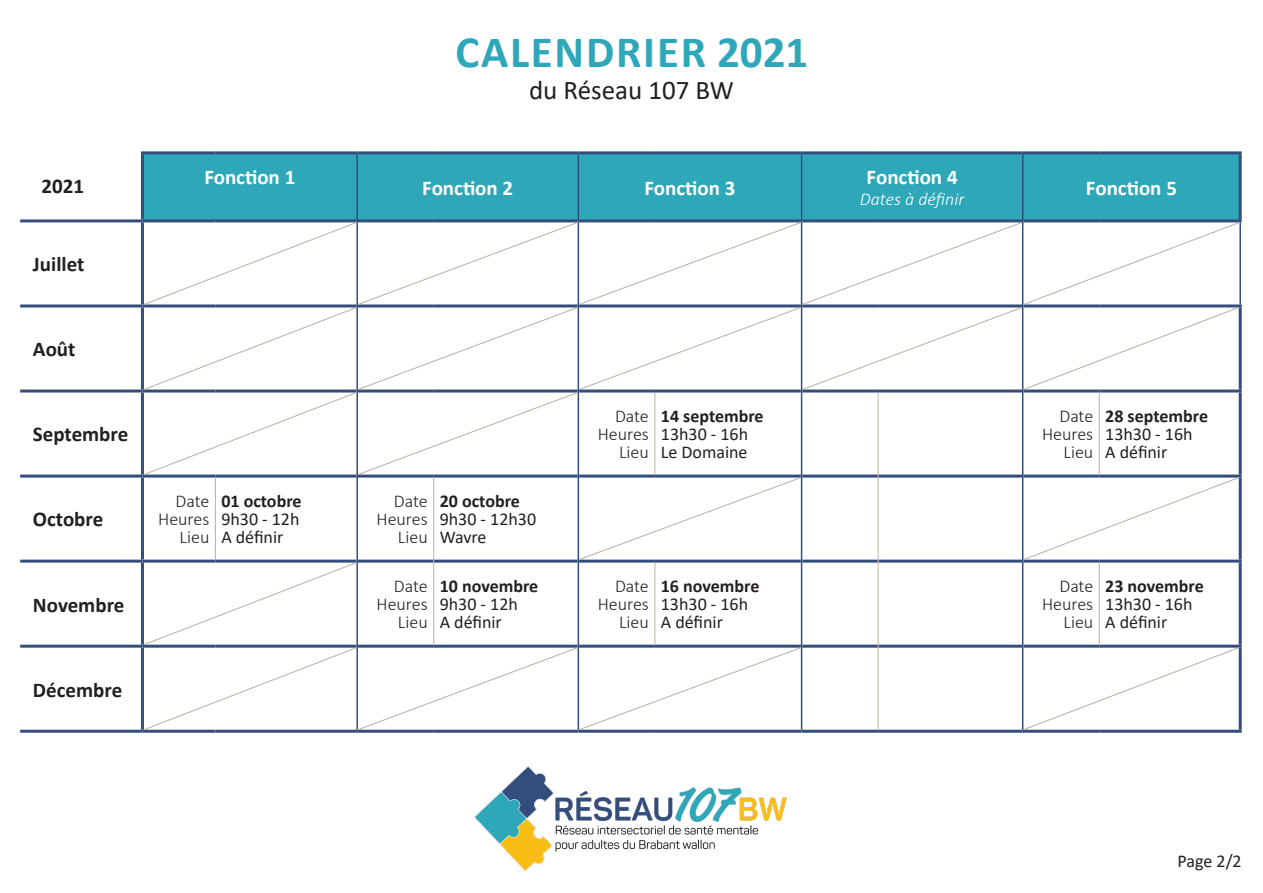
<style>
.page{position:relative;width:1263px;height:893px;background:#fff}
.page>*{position:absolute;margin:0;border:0;box-sizing:border-box;transform-origin:0 0}
.t1{font:700 45px "Calibri";letter-spacing:.04em;color:#2ea7b9}
.t2{font:27px "Calibri";color:#231f20}
.t3{font:700 21px "Calibri";color:#231f20}
.t4{font:700 21px "Calibri";color:#fff}
.t5{font:18px/18px "Calibri";color:#231f20}
.t6{font:300 18px/18px "Calibri";color:#231f20;text-align:right}
.t7{font:700 18px "Calibri";color:#231f20}
.t8{font:italic 300 18px "Calibri";color:#fff}
</style>
<div class="page">
<div style="left:144px;top:154px;width:1095px;height:65px;background:#2ea7b9"></div>
<hr style="left:141px;top:151px;width:74px;height:3px;background:#334d7d">
<hr style="left:215px;top:151px;width:142px;height:3px;background:#334d7d">
<hr style="left:357px;top:151px;width:77px;height:3px;background:#334d7d">
<hr style="left:434px;top:151px;width:144px;height:3px;background:#334d7d">
<hr style="left:578px;top:151px;width:77px;height:3px;background:#334d7d">
<hr style="left:655px;top:151px;width:146px;height:3px;background:#334d7d">
<hr style="left:801px;top:151px;width:77px;height:3px;background:#334d7d">
<hr style="left:878px;top:151px;width:145px;height:3px;background:#334d7d">
<hr style="left:1023px;top:151px;width:76px;height:3px;background:#334d7d">
<hr style="left:1099px;top:151px;width:143px;height:3px;background:#334d7d">
<hr style="left:1239px;top:154px;width:3px;height:65px;background:#334d7d">
<hr style="left:142px;top:219px;width:73px;height:3px;background:#334d7d">
<hr style="left:141px;top:222px;width:3px;height:82px;background:#334d7d">
<hr style="left:215px;top:219px;width:141px;height:3px;background:#334d7d">
<hr style="left:358px;top:219px;width:76px;height:3px;background:#334d7d">
<hr style="left:434px;top:219px;width:144px;height:3px;background:#334d7d">
<hr style="left:579px;top:219px;width:76px;height:3px;background:#334d7d">
<hr style="left:655px;top:219px;width:146px;height:3px;background:#334d7d">
<hr style="left:802px;top:219px;width:76px;height:3px;background:#334d7d">
<hr style="left:878px;top:219px;width:144px;height:3px;background:#334d7d">
<hr style="left:1023px;top:219px;width:76px;height:3px;background:#334d7d">
<hr style="left:1099px;top:219px;width:143px;height:3px;background:#334d7d">
<hr style="left:142px;top:304px;width:73px;height:3px;background:#334d7d">
<hr style="left:141px;top:307px;width:3px;height:82px;background:#334d7d">
<hr style="left:1099px;top:304px;width:143px;height:3px;background:#334d7d">
<hr style="left:1239px;top:307px;width:3px;height:82px;background:#334d7d">
<hr style="left:142px;top:389px;width:73px;height:3px;background:#334d7d">
<hr style="left:141px;top:392px;width:3px;height:83px;background:#334d7d">
<hr style="left:1099px;top:389px;width:143px;height:3px;background:#334d7d">
<hr style="left:1239px;top:392px;width:3px;height:83px;background:#334d7d">
<hr style="left:142px;top:475px;width:73px;height:3px;background:#334d7d">
<hr style="left:141px;top:478px;width:3px;height:82px;background:#334d7d">
<hr style="left:1099px;top:475px;width:143px;height:3px;background:#334d7d">
<hr style="left:1239px;top:478px;width:3px;height:82px;background:#334d7d">
<hr style="left:142px;top:560px;width:73px;height:3px;background:#334d7d">
<hr style="left:141px;top:563px;width:3px;height:82px;background:#334d7d">
<hr style="left:1099px;top:560px;width:143px;height:3px;background:#334d7d">
<hr style="left:1239px;top:563px;width:3px;height:82px;background:#334d7d">
<hr style="left:142px;top:645px;width:73px;height:3px;background:#334d7d">
<hr style="left:141px;top:648px;width:3px;height:82px;background:#334d7d">
<hr style="left:1099px;top:645px;width:143px;height:3px;background:#334d7d">
<hr style="left:1239px;top:648px;width:3px;height:82px;background:#334d7d">
<hr style="left:142px;top:730px;width:73px;height:3px;background:#334d7d">
<hr style="left:215px;top:730px;width:142px;height:3px;background:#334d7d">
<hr style="left:357px;top:730px;width:77px;height:3px;background:#334d7d">
<hr style="left:434px;top:730px;width:144px;height:3px;background:#334d7d">
<hr style="left:578px;top:730px;width:77px;height:3px;background:#334d7d">
<hr style="left:655px;top:730px;width:146px;height:3px;background:#334d7d">
<hr style="left:801px;top:730px;width:77px;height:3px;background:#334d7d">
<hr style="left:878px;top:730px;width:145px;height:3px;background:#334d7d">
<hr style="left:1023px;top:730px;width:76px;height:3px;background:#334d7d">
<hr style="left:1099px;top:730px;width:143px;height:3px;background:#334d7d">
<hr style="left:20px;top:219px;width:122px;height:3px;background:#334d7d">
<hr style="left:20px;top:304px;width:122px;height:3px;background:#334d7d">
<hr style="left:20px;top:389px;width:122px;height:3px;background:#334d7d">
<hr style="left:20px;top:475px;width:122px;height:3px;background:#334d7d">
<hr style="left:20px;top:560px;width:122px;height:3px;background:#334d7d">
<hr style="left:20px;top:645px;width:122px;height:3px;background:#334d7d">
<hr style="left:20px;top:730px;width:122px;height:3px;background:#334d7d">
<hr style="left:141px;top:154px;width:3px;height:65px;background:#334d7d">
<hr style="left:356px;top:221px;width:2px;height:85px;background:#334d7d">
<hr style="left:578px;top:221px;width:1px;height:85px;background:#334d7d">
<hr style="left:801px;top:221px;width:1px;height:85px;background:#334d7d">
<hr style="left:1022px;top:221px;width:1px;height:85px;background:#334d7d">
<hr style="left:1239px;top:222px;width:2px;height:82px;background:#334d7d">
<hr style="left:356px;top:154px;width:2px;height:67px;background:#334d7d">
<hr style="left:578px;top:154px;width:1px;height:67px;background:#334d7d">
<hr style="left:801px;top:154px;width:1px;height:67px;background:#334d7d">
<hr style="left:1022px;top:154px;width:1px;height:67px;background:#334d7d">
<svg style="left:144px;top:222px;width:1095px;height:508px"></svg>
<img style="left:474px;top:766px;width:313px;height:105px">
<p class="t3" style="left:41px;top:171px;width:44px">2021</p>
<p class="t3" style="left:33px;top:250px;width:53px">Juillet</p>
<p class="t3" style="left:33px;top:335px;width:44px">Août</p>
<p class="t3" style="left:33px;top:420px;width:97px">Septembre</p>
<p class="t3" style="left:33px;top:505px;width:72px">Octobre</p>
<p class="t3" style="left:33px;top:590px;width:93px">Novembre</p>
<p class="t3" style="left:33px;top:675px;width:91px">Décembre</p>
<p class="t4" style="left:204px;top:162px;width:92px">Fonction 1</p>
<p class="t6" style="left:158px;top:492px;width:53px">Date<br>Heures<br>Lieu</p>
<p class="t7" style="left:221px;top:489px;width:82px">01 octobre</p>
<p class="t5" style="left:221px;top:510px;width:80px">9h30 - 12h<br>A définir</p>
<h1 class="t1" style="left:455px;top:20px;width:354px">CALENDRIER 2021</h1>
<h2 class="t2" style="left:529px;top:71px;width:206px">du Réseau 107 BW</h2>
<p class="t4" style="left:422px;top:173px;width:92px">Fonction 2</p>
<p class="t4" style="left:644px;top:173px;width:92px">Fonction 3</p>
<p class="t4" style="left:867px;top:162px;width:92px">Fonction 4</p>
<p class="t8" style="left:860px;top:188px;width:106px">Dates à définir</p>
<p class="t6" style="left:377px;top:492px;width:53px">Date<br>Heures<br>Lieu</p>
<p class="t7" style="left:440px;top:489px;width:82px">20 octobre</p>
<p class="t5" style="left:440px;top:510px;width:98px">9h30 - 12h30<br>Wavre</p>
<p class="t6" style="left:377px;top:577px;width:53px">Date<br>Heures<br>Lieu</p>
<p class="t7" style="left:440px;top:574px;width:100px">10 novembre</p>
<p class="t5" style="left:440px;top:595px;width:80px">9h30 - 12h<br>A définir</p>
<p class="t6" style="left:598px;top:407px;width:53px">Date<br>Heures<br>Lieu</p>
<p class="t7" style="left:661px;top:404px;width:104px">14 septembre</p>
<p class="t5" style="left:661px;top:425px;width:89px">13h30 - 16h<br>Le Domaine</p>
<p class="t6" style="left:598px;top:577px;width:53px">Date<br>Heures<br>Lieu</p>
<p class="t7" style="left:661px;top:574px;width:100px">16 novembre</p>
<p class="t5" style="left:661px;top:595px;width:89px">13h30 - 16h<br>A définir</p>
<p class="t4" style="left:1086px;top:173px;width:92px">Fonction 5</p>
<p class="t6" style="left:1042px;top:407px;width:53px">Date<br>Heures<br>Lieu</p>
<p class="t7" style="left:1105px;top:404px;width:104px">28 septembre</p>
<p class="t5" style="left:1105px;top:425px;width:89px">13h30 - 16h<br>A définir</p>
<p class="t6" style="left:1042px;top:577px;width:53px">Date<br>Heures<br>Lieu</p>
<p class="t7" style="left:1105px;top:574px;width:100px">23 novembre</p>
<p class="t5" style="left:1105px;top:595px;width:89px">13h30 - 16h<br>A définir</p>
<p class="t5" style="left:1177px;top:852px;width:66px">Page 2/2</p>
</div>
